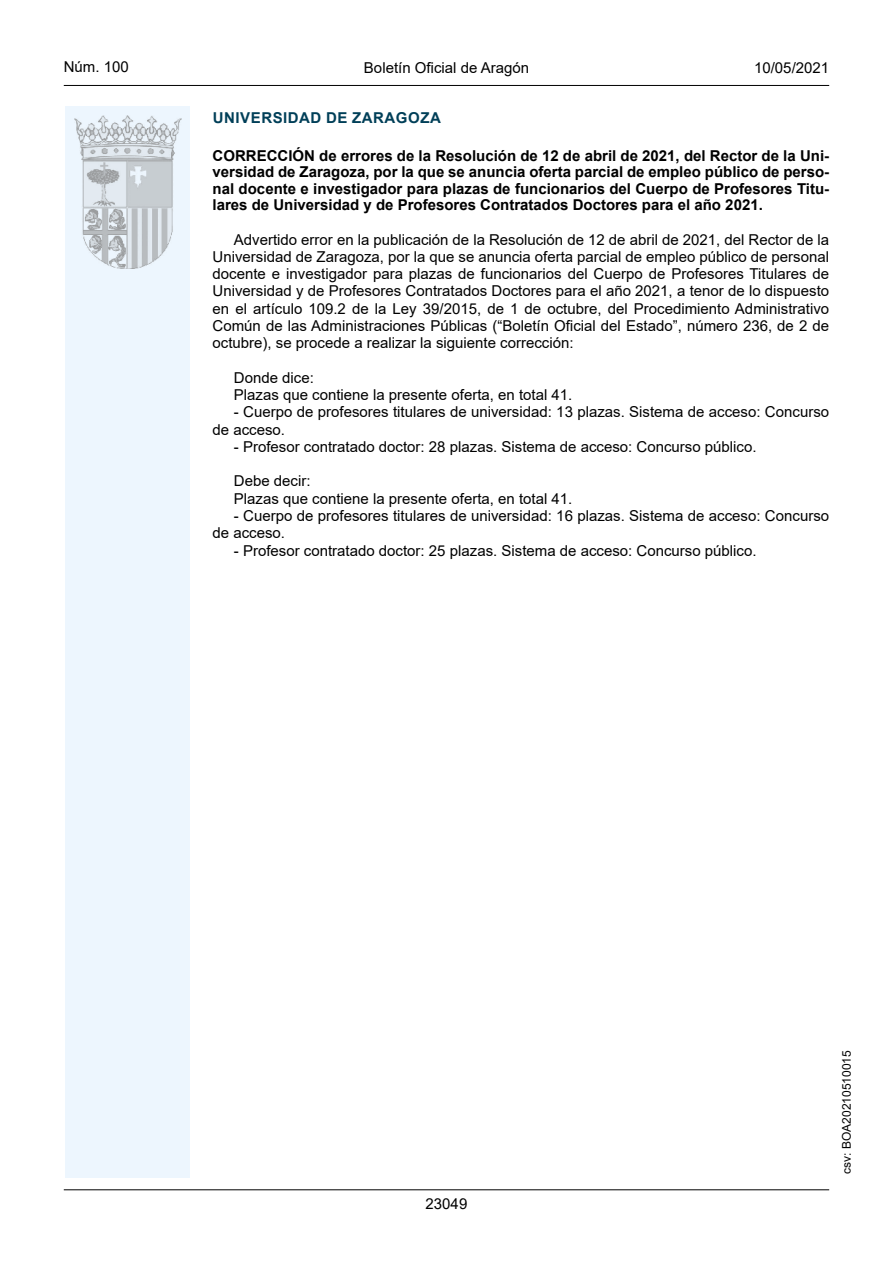
<style>
.page{position:relative;width:893px;height:1263px;background:#fff}
.page>*{position:absolute;margin:0;border:0;box-sizing:border-box;transform-origin:0 0}
.inicio_de_parrafo{font:15px/17.2px "Arial";color:#000}
.Titulo_text{font:700 15px/16.5px "Arial";color:#000;text-align:justify}
.t1{font:15px "Arial MT2";color:#000}
.emisor_text{font:700 15px "Arial";letter-spacing:.035em;color:#003f58}
.t2{font:12px "Arial MT2";color:#000}
</style>
<div class="page">
<div style="left:65px;top:106px;width:125px;height:1072px;background:#edf6fe"></div>
<img style="left:75px;top:115px;width:106px;height:153px">
<hr style="left:64px;top:85px;width:765px;height:1px;background:#000">
<hr style="left:64px;top:1189px;width:765px;height:1px;background:#000">
<p class="t1" style="left:64px;top:57px;width:67px">Núm. 100</p>
<p class="inicio_de_parrafo" style="left:364px;top:59px;width:167px">Boletín Oficial de Aragón</p>
<p class="t1" style="left:754px;top:57px;width:77px">10/05/2021</p>
<h5 class="emisor_text" style="left:213px;top:107px;width:229px">UNIVERSIDAD DE ZARAGOZA</h5>
<p class="Titulo_text" style="left:213px;top:147px;width:618px">CORRECCIÓN de errores de la Resolución de 12 de abril de 2021, del Rector de la Uni&shy;versidad de Zaragoza, por la que se anuncia oferta parcial de empleo público de perso&shy;nal docente e investigador para plazas de funcionarios del Cuerpo de Profesores Titu&shy;lares de Universidad y de Profesores Contratados Doctores para el año 2021.</p>
<p class="inicio_de_parrafo" style="left:213px;top:231px;width:618px;text-align:justify;text-indent:21px">Advertido error en la publicación de la Resolución de 12 de abril de 2021, del Rector de la Universidad de Zaragoza, por la que se anuncia oferta parcial de empleo público de personal docente e investigador para plazas de funcionarios del Cuerpo de Profesores Titulares de Universidad y de Profesores Contratados Doctores para el año 2021, a tenor de lo dispuesto en el artículo 109.2 de la Ley 39/2015, de 1 de octubre, del Procedimiento Administrativo Común de las Administraciones Públicas (“Boletín Oficial del Estado”, número 236, de 2 de octubre), se procede a realizar la siguiente corrección:</p>
<p class="inicio_de_parrafo" style="left:234px;top:369px;width:82px">Donde dice:</p>
<p class="inicio_de_parrafo" style="left:234px;top:386px;width:340px">Plazas que contiene la presente oferta, en total 41.</p>
<p class="inicio_de_parrafo" style="left:213px;top:403px;width:618px;text-indent:21px">- Cuerpo de profesores titulares de universidad: 13 plazas. Sistema de acceso: Concurso de acceso.</p>
<p class="inicio_de_parrafo" style="left:234px;top:438px;width:524px">- Profesor contratado doctor: 28 plazas. Sistema de acceso: Concurso público.</p>
<p class="inicio_de_parrafo" style="left:234px;top:472px;width:78px">Debe decir:</p>
<p class="inicio_de_parrafo" style="left:234px;top:490px;width:340px">Plazas que contiene la presente oferta, en total 41.</p>
<p class="inicio_de_parrafo" style="left:213px;top:507px;width:618px;text-indent:21px">- Cuerpo de profesores titulares de universidad: 16 plazas. Sistema de acceso: Concurso de acceso.</p>
<p class="inicio_de_parrafo" style="left:234px;top:542px;width:524px">- Profesor contratado doctor: 25 plazas. Sistema de acceso: Concurso público.</p>
<p class="t1" style="left:426px;top:1193px;width:43px">23049</p>
<p class="t2" style="left:838px;top:1174px;width:125px;rotate:-90deg">csv: BOA20210510015</p>
</div>
